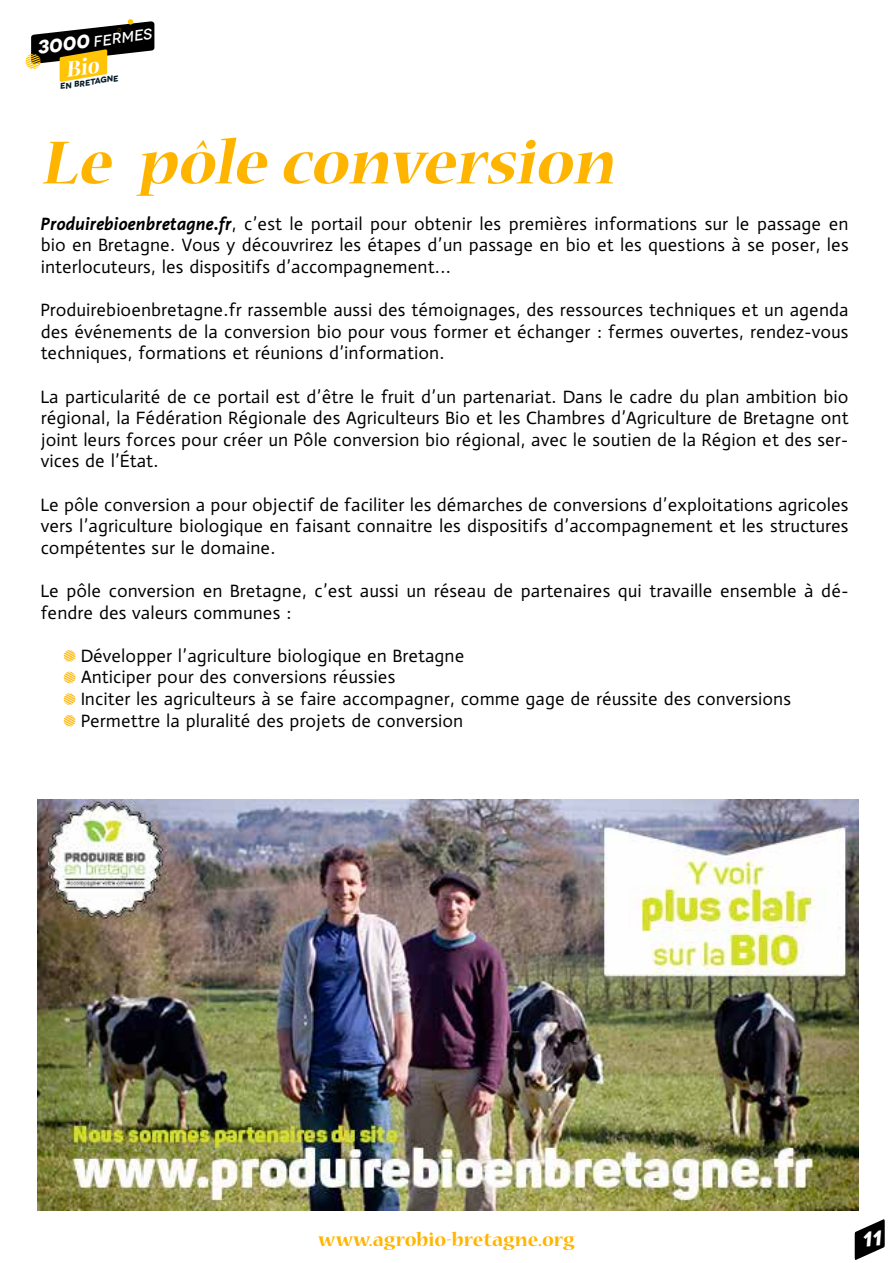
<style>
.page{position:relative;width:893px;height:1263px;background:#fff}
.page>*{position:absolute;margin:0;border:0;box-sizing:border-box;transform-origin:0 0}
.t1{font:italic 700 67.5px "Nueva Std";color:#ffb500}
.t2{font:700 21px "Nueva Std";color:#ffb500}
.t3{font:italic 700 18.75px "Novecentowide";color:#fff}
.t4{font:18px/21.6px "actor";color:#000;text-align:justify}
.t5{font:italic 500 15px "Novecentowide";color:#fff}
.t6{font:italic 700 8.25px "Novecentowide";color:#081f2b}
.s1{font-weight:700;font-style:italic}
</style>
<div class="page">
<svg style="left:64px;top:650px;width:11px;height:12px"></svg>
<svg style="left:64px;top:672px;width:11px;height:11px"></svg>
<svg style="left:64px;top:693px;width:11px;height:12px"></svg>
<svg style="left:64px;top:715px;width:11px;height:11px"></svg>
<img style="left:37px;top:799px;width:822px;height:411px">
<svg style="left:855px;top:1219px;width:30px;height:41px"></svg>
<svg style="left:26px;top:19px;width:128px;height:63px"></svg>
<p class="t3" style="left:35px;top:36px;width:54px;rotate:-8deg">3000</p>
<p class="t5" style="left:92px;top:32px;width:61px;rotate:-7deg">fermes</p>
<p class="t6" style="left:59px;top:82px;width:61px;rotate:-9deg">en Bretagne</p>
<h1 class="t1" style="left:41px;top:132px;width:586px">Le pôle conversion</h1>
<p class="t4" style="left:41px;top:213px;width:809px"><span class="s1">Produirebioenbretagne.fr</span>, c’est le portail pour obtenir les premières informations sur le passage en bio en Bretagne. Vous y découvrirez les étapes d’un passage en bio et les questions à se poser, les interlocuteurs, les dispositifs d’accompagnement...</p>
<p class="t4" style="left:41px;top:299px;width:809px">Produirebioenbretagne.fr rassemble aussi des témoignages, des ressources techniques et un agenda des événements de la conversion bio pour vous former et échanger : fermes ouvertes, rendez-vous techniques, formations et réunions d’information.</p>
<p class="t4" style="left:41px;top:386px;width:809px">La particularité de ce portail est d’être le fruit d’un partenariat. Dans le cadre du plan ambition bio régional, la Fédération Régionale des Agriculteurs Bio et les Chambres d’Agriculture de Bretagne ont joint leurs forces pour créer un Pôle conversion bio régional, avec le soutien de la Région et des ser&shy;vices de l’État.</p>
<p class="t4" style="left:41px;top:494px;width:809px">Le pôle conversion a pour objectif de faciliter les démarches de conversions d’exploitations agricoles vers l’agriculture biologique en faisant connaitre les dispositifs d’accompagnement et les structures compétentes sur le domaine.</p>
<p class="t4" style="left:41px;top:580px;width:809px">Le pôle conversion en Bretagne, c’est aussi un réseau de partenaires qui travaille ensemble à dé&shy;fendre des valeurs communes :</p>
<p class="t4" style="left:81px;top:645px;width:711px;text-align:left">Développer l’agriculture biologique en Bretagne<br>Anticiper pour des conversions réussies<br>Inciter les agriculteurs à se faire accompagner, comme gage de réussite des conversions Permettre la pluralité des projets de conversion</p>
<p class="t2" style="left:318px;top:1230px;width:258px">www.agrobio-bretagne.org</p>
</div>
